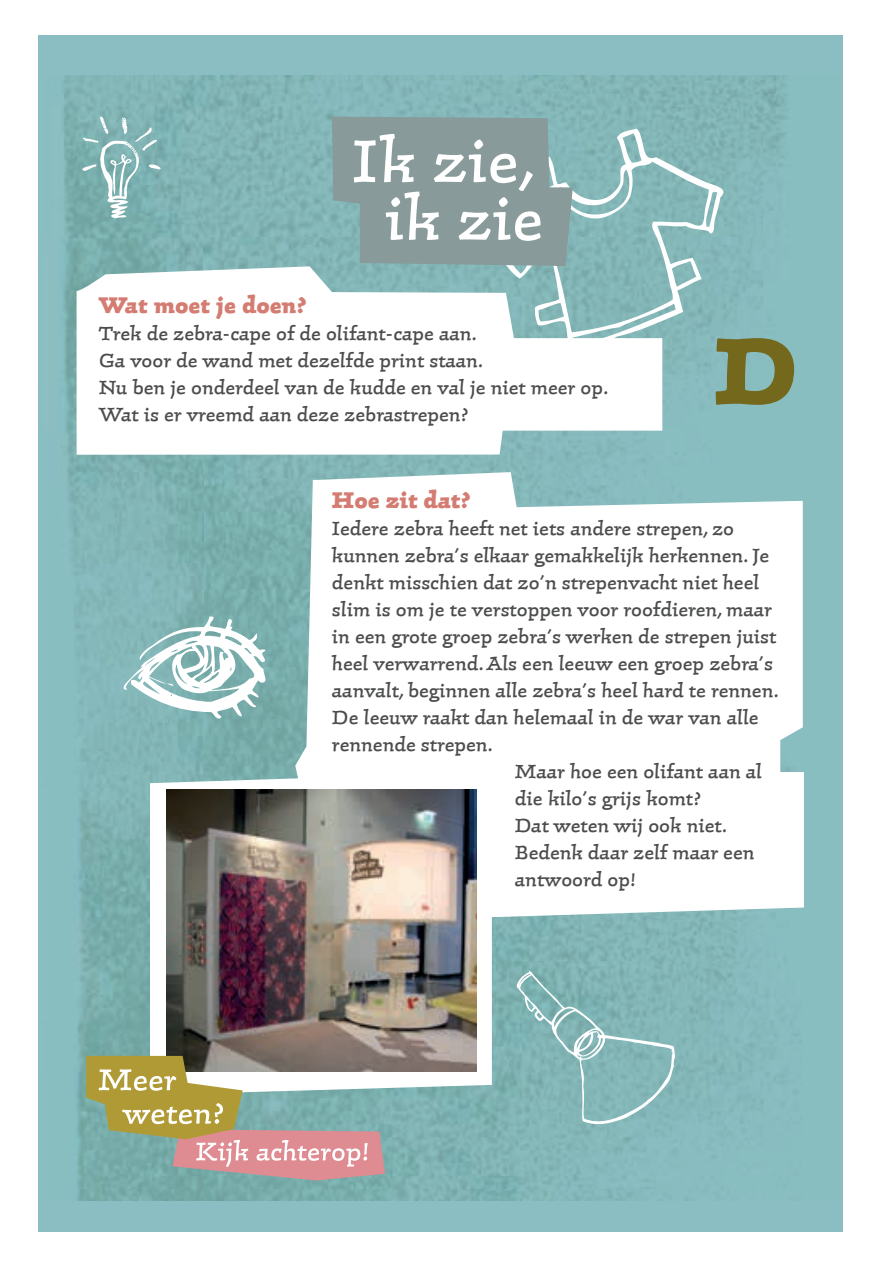
<style>
.page{position:relative;width:881px;height:1276px;background:#fff}
.page>*{position:absolute;margin:0;border:0;box-sizing:border-box;transform-origin:0 0}
.t1{font:71.33px/57.6px "Linotype Conrad";color:#fff;text-align:center}
.t2{font:800 27px "Linotype Conrad";color:#d47c72}
.t3{font:22.5px/27px "Linotype Conrad";color:#4b4c4d}
</style>
<div class="page">
<div style="left:38px;top:35px;width:804px;height:1196px;background:#8bbec2"></div>
<img style="left:64px;top:75px;width:740px;height:1125px">
<svg style="left:77px;top:266px;width:585px;height:189px;background:#f2f7f7"></svg>
<svg style="left:295px;top:472px;width:508px;height:446px;background:#f4f8f9"></svg>
<svg style="left:150px;top:772px;width:341px;height:322px;background:#e8eeee"></svg>
<img style="left:166px;top:790px;width:310px;height:281px">
<svg style="left:86px;top:1056px;width:299px;height:124px;background:#afa992"></svg>
<svg style="left:82px;top:115px;width:79px;height:104px"></svg>
<svg style="left:120px;top:616px;width:149px;height:105px"></svg>
<svg style="left:516px;top:971px;width:158px;height:156px"></svg>
<svg style="left:715px;top:338px;width:78px;height:67px"></svg>
<svg style="left:491px;top:129px;width:232px;height:222px;fill:#85b7b8"></svg>
<svg style="left:332px;top:117px;width:240px;height:149px;background:#879d9d"></svg>
<h1 class="t1" style="left:351px;top:133px;width:193px">Ik zie, ik zie</h1>
<p class="t2" style="left:99px;top:291px;width:210px">Wat moet je doen?</p>
<p class="t3" style="left:99px;top:320px;width:511px">Trek de zebra-cape of de olifant-cape aan.<br>Ga voor de wand met dezelfde print staan.<br>Nu ben je onderdeel van de kudde en val je niet meer op.<br>Wat is er vreemd aan deze zebrastrepen?</p>
<p class="t2" style="left:332px;top:486px;width:141px">Hoe zit dat?</p>
<p class="t3" style="left:332px;top:515px;width:403px">Iedere zebra heeft net iets andere strepen, zo</p>
<p class="t3" style="left:332px;top:542px;width:438px">kunnen zebra’s elkaar gemakkelijk herkennen. Je</p>
<p class="t3" style="left:332px;top:569px;width:428px">denkt misschien dat zo’n strepenvacht niet heel</p>
<p class="t3" style="left:332px;top:596px;width:441px">slim is om je te verstoppen voor roofdieren, maar</p>
<p class="t3" style="left:332px;top:623px;width:446px">in een grote groep zebra’s werken de strepen juist</p>
<p class="t3" style="left:332px;top:650px;width:442px">heel verwarrend. Als een leeuw een groep zebra’s</p>
<p class="t3" style="left:332px;top:677px;width:448px">aanvalt, beginnen alle zebra’s heel hard te rennen.</p>
<p class="t3" style="left:332px;top:704px;width:428px">De leeuw raakt dan helemaal in de war van alle</p>
<p class="t3" style="left:332px;top:731px;width:163px">rennende strepen.</p>
<p class="t3" style="left:514px;top:758px;width:248px">Maar hoe een olifant aan al</p>
<p class="t3" style="left:514px;top:785px;width:188px">die kilo’s grijs komt?</p>
<p class="t3" style="left:514px;top:812px;width:214px">Dat weten wij ook niet.</p>
<p class="t3" style="left:514px;top:839px;width:241px">Bedenk daar zelf maar een</p>
<p class="t3" style="left:514px;top:866px;width:122px">antwoord op!</p>
</div>
